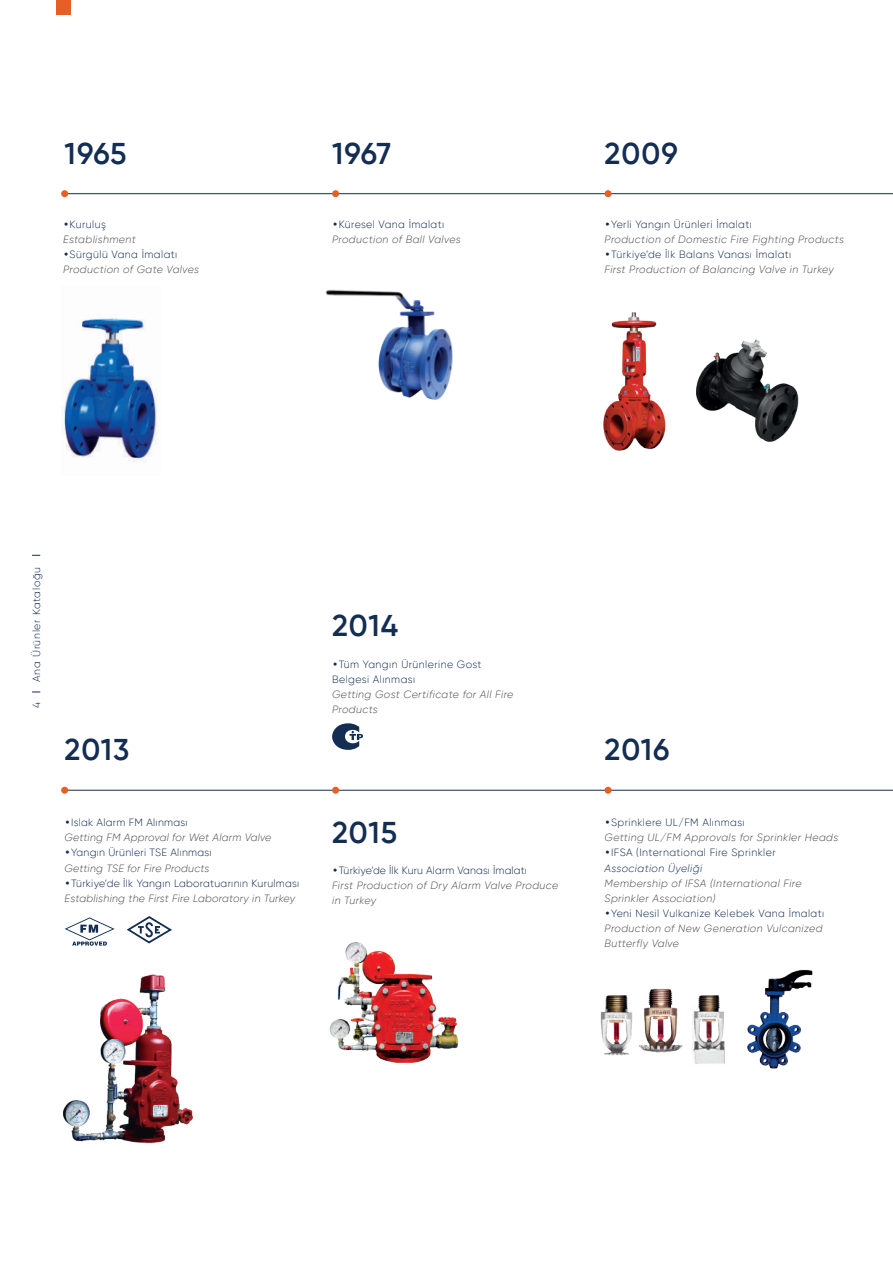
<style>
.page{position:relative;width:893px;height:1263px;background:#fff}
.page>*{position:absolute;margin:0;border:0;box-sizing:border-box;transform-origin:0 0}
.t1{font:600 30px "Gilroy";letter-spacing:.03em;color:#132d53}
.t2{font:italic 300 10.5px/15px "Gilroy";letter-spacing:.04em;color:#4b4c4d}
.t3{font:300 10.5px/15px "Gilroy";letter-spacing:.03em;color:#132d53}
.t4{font:300 10.5px "Gilroy";letter-spacing:.06em;color:#132d53}
.s1{font-family:"Gothic 821 Condensed BT";font-weight:400;font-style:normal;color:#132d53}
.s2{font-style:normal;color:#132d53}
.s3{font-family:"Gothic 821 Condensed BT";font-weight:400}
.s4{font-style:italic;color:#4b4c4d}
.s5{font-style:italic}
</style>
<div class="page">
<div style="left:57px;top:0;width:14px;height:14px;background:#e56024"></div>
<hr style="left:63px;top:193px;width:830px;height:1px;background:#132d53">
<hr style="left:63px;top:790px;width:830px;height:1px;background:#132d53">
<div style="left:61px;top:190px;width:7px;height:7px;background:#e56024;border-radius:50%"></div>
<div style="left:605px;top:787px;width:7px;height:7px;background:#e56024;border-radius:50%"></div>
<div style="left:605px;top:190px;width:7px;height:7px;background:#e56024;border-radius:50%"></div>
<div style="left:61px;top:787px;width:7px;height:7px;background:#e56024;border-radius:50%"></div>
<div style="left:332px;top:787px;width:7px;height:7px;background:#e56024;border-radius:50%"></div>
<div style="left:332px;top:190px;width:7px;height:7px;background:#e56024;border-radius:50%"></div>
<img style="left:62px;top:318px;width:95px;height:145px">
<img style="left:325px;top:289px;width:128px;height:111px">
<img style="left:329px;top:942px;width:130px;height:121px">
<svg style="left:332px;top:723px;width:31px;height:27px"></svg>
<img style="left:603px;top:312px;width:63px;height:139px">
<img style="left:696px;top:339px;width:103px;height:103px">
<img style="left:747px;top:970px;width:66px;height:99px">
<img style="left:600px;top:988px;width:125px;height:76px">
<img style="left:63px;top:916px;width:130px;height:228px">
<h1 class="t1" style="left:65px;top:134px;width:64px">1965</h1>
<p class="t2" style="left:63px;top:217px;width:74px"><span class="s1">•</span><span class="s2">Kuruluş<br></span>Establishment</p>
<p class="t2" style="left:63px;top:247px;width:138px"><span class="s1">•</span><span class="s2">Sürgülü Vana İmalatı<br></span>Production of Gate Valves</p>
<h1 class="t1" style="left:332px;top:134px;width:61px">1967</h1>
<p class="t2" style="left:332px;top:217px;width:130px"><span class="s1">•</span><span class="s2">Küresel Vana İmalatı<br></span>Production of Ball Valves</p>
<h1 class="t1" style="left:605px;top:134px;width:75px">2009</h1>
<p class="t2" style="left:605px;top:217px;width:241px"><span class="s1">•</span><span class="s2">Yerli Yangın Ürünleri İmalatı<br></span>Production of Domestic Fire Fighting Products</p>
<p class="t2" style="left:605px;top:247px;width:231px"><span class="s1">•</span><span class="s2">Türkiye’de İlk Balans Vanası İmalatı<br></span>First Production of Balancing Valve in Turkey</p>
<p class="t4" style="left:30px;top:682px;width:116px;rotate:-90deg">Ana Ürünler Kataloğu</p>
<p class="t3" style="left:29px;top:708px;width:8px;rotate:-90deg">4</p>
<h1 class="t1" style="left:65px;top:731px;width:66px">2013</h1>
<p class="t2" style="left:65px;top:815px;width:208px"><span class="s1">•</span><span class="s2">Islak Alarm FM Alınması<br></span>Getting FM Approval for Wet Alarm Valve</p>
<p class="t3" style="left:65px;top:845px;width:149px"><span class="s3">•</span>Yangın Ürünleri TSE Alınması<br><span class="s4">Getting TSE for Fire Products</span></p>
<p class="t3" style="left:65px;top:875px;width:236px"><span class="s3">•</span>Türkiye’de İlk Yangın Laboratuarının Kurulması<br><span class="s4">Establishing the First Fire Laboratory in Turkey</span></p>
<h1 class="t1" style="left:332px;top:607px;width:68px">2014</h1>
<p class="t3" style="left:332px;top:656px;width:151px"><span class="s3">•</span>Tüm Yangın Ürünlerine Gost<br>Belgesi Alınması</p>
<p class="t2" style="left:332px;top:686px;width:183px">Getting Gost Certificate for All Fire<br>Products</p>
<h1 class="t1" style="left:332px;top:814px;width:66px">2015</h1>
<p class="t2" style="left:332px;top:863px;width:228px"><span class="s1">•</span><span class="s2">Türkiye’de İlk Kuru Alarm Vanası İmalatı<br></span>First Production of Dry Alarm Valve Produce in Turkey</p>
<h1 class="t1" style="left:605px;top:731px;width:66px">2016</h1>
<p class="t2" style="left:605px;top:815px;width:235px"><span class="s1">•</span><span class="s2">Sprinklere UL/FM Alınması<br></span>Getting UL/FM Approvals for Sprinkler Heads</p>
<p class="t3" style="left:605px;top:845px;width:173px"><span class="s3">•</span>IFSA (International Fire Sprinkler<br><span class="s5">Association Üyeliği</span></p>
<p class="t2" style="left:605px;top:875px;width:199px">Membership of IFSA (International Fire<br>Sprinkler Association)</p>
<p class="t2" style="left:605px;top:905px;width:221px"><span class="s1">•</span><span class="s2">Yeni Nesil Vulkanize Kelebek Vana İmalatı<br></span>Production of New Generation Vulcanized<br>Butterfly Valve</p>
</div>
